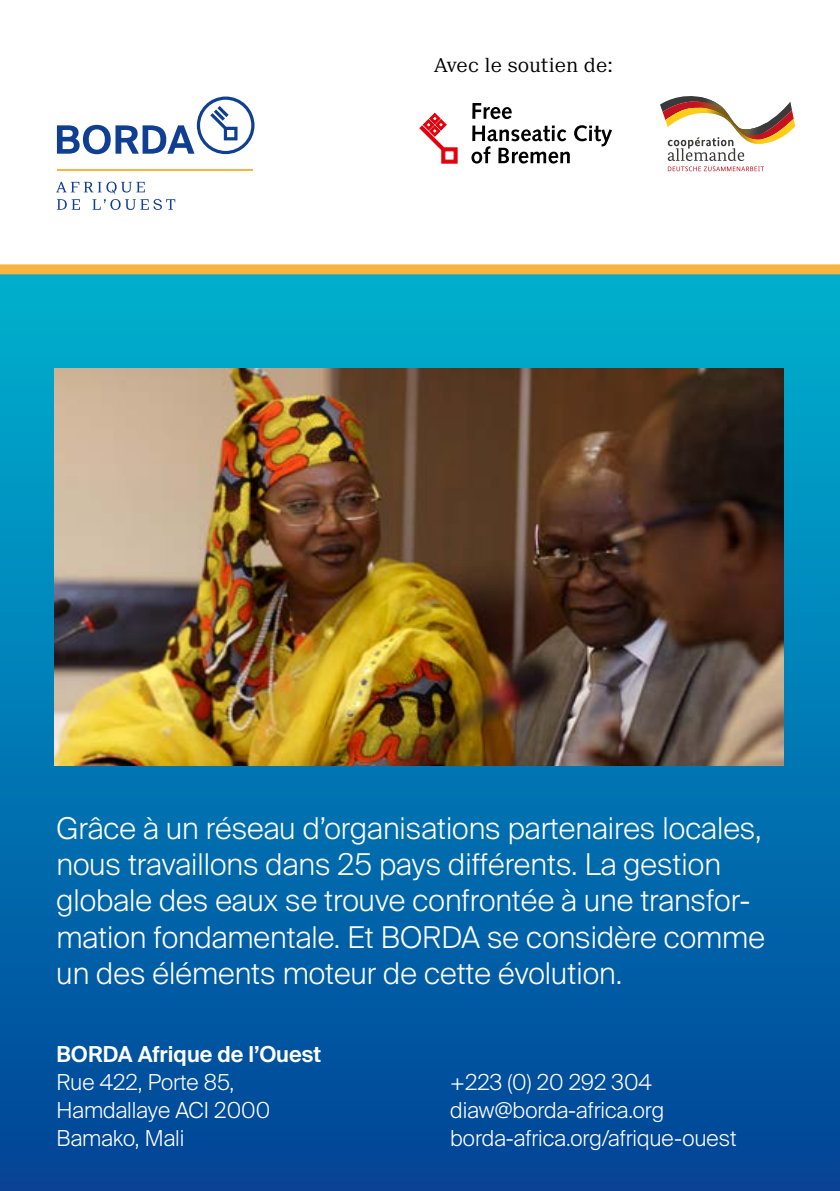
<style>
.page{position:relative;width:840px;height:1191px;background:#fff}
.page>*{position:absolute;margin:0;border:0;box-sizing:border-box;transform-origin:0 0}
.t1{font:300 30px/36px "Suisse Intl";color:#fff}
.t2{font:300 22px/28px "Suisse Intl";color:#fff}
.t3{font:600 22px "Suisse Intl";color:#fff}
.t4{font:300 19px "Suisse Neue";color:#000}
</style>
<div class="page">
<div style="left:0;top:269px;width:839px;height:922px;background:linear-gradient(to bottom,#04b1cc,#024398)"></div>
<svg style="left:419px;top:113px;width:38px;height:50px"></svg>
<svg style="left:472px;top:103px;width:39px;height:16px"></svg>
<svg style="left:471px;top:125px;width:140px;height:38px"></svg>
<svg style="left:57px;top:97px;width:197px;height:57px"></svg>
<hr style="left:57px;top:169px;width:195px;height:2px;background:#f9b340">
<svg style="left:56px;top:182px;width:119px;height:28px"></svg>
<div style="left:0;top:264px;width:839px;height:10px;background:#f9b340"></div>
<img style="left:55px;top:369px;width:727px;height:396px">
<svg style="left:660px;top:96px;width:134px;height:75px"></svg>
<p class="t4" style="left:434px;top:54px;width:180px">Avec le soutien de:</p>
<p class="t1" style="left:56px;top:811px;width:709px">Grâce à un réseau d’organisations partenaires locales, nous travaillons dans 25 pays différents. La gestion globale des eaux se trouve confrontée à une transfor&shy;mation fondamentale. Et BORDA se considère comme un des éléments moteur de cette évolution.</p>
<p class="t3" style="left:56px;top:1041px;width:266px">BORDA Afrique de l’Ouest</p>
<p class="t2" style="left:56px;top:1068px;width:215px">Rue 422, Porte 85,<br>Hamdallaye ACI 2000<br>Bamako, Mali</p>
<p class="t2" style="left:450px;top:1068px;width:288px">+223 (0) 20 292 304 diaw@borda-africa.org borda-africa.org/afrique-ouest</p>
</div>
